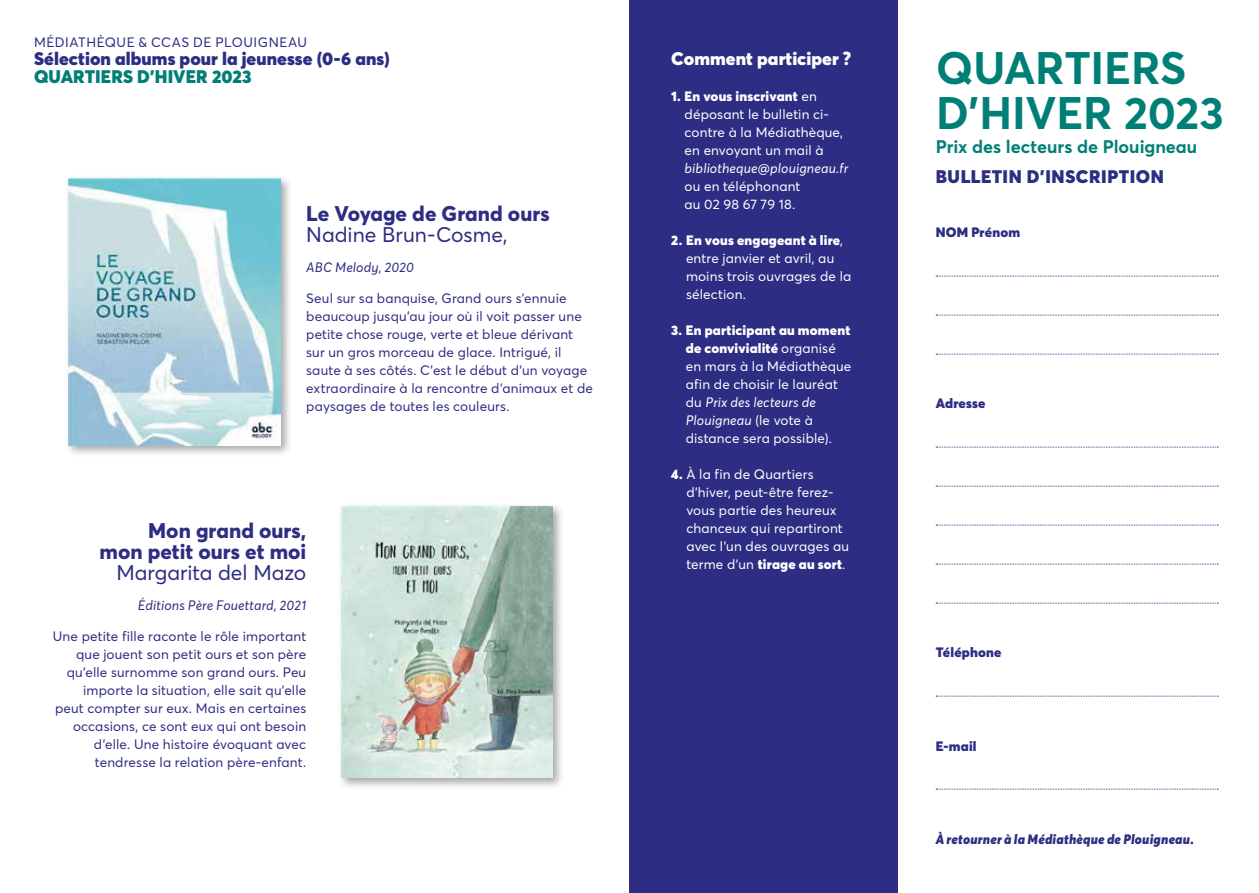
<style>
.page{position:relative;width:1259px;height:893px;background:#fff}
.page>*{position:absolute;margin:0;border:0;box-sizing:border-box;transform-origin:0 0}
.t1{font:700 45px/45px "Averta Std";letter-spacing:-.005em;color:#007f76}
.t2{font:800 21px/21px "Averta Std";color:#2d2e83;text-align:right}
.t3{font:21px "Averta Std";color:#2d2e83}
.t4{font:900 18px "Averta Std";letter-spacing:.005em;color:#2d2e83}
.t5{font:700 18px "Averta Std";color:#007f76}
.t6{font:900 18px "Averta Std";letter-spacing:.03em;color:#2d2e83}
.t7{font:900 18px "Averta Std";letter-spacing:.005em;color:#007f76}
.t8{font:900 18px "Averta Std";letter-spacing:.005em;color:#fff}
.t9{font:13.5px/18px "Averta Std";letter-spacing:.015em;color:#2d2e83;text-align:right}
.t10{font:13.5px/18px "Averta Std";letter-spacing:.01em;color:#fff}
.t11{font:italic 13.5px "Averta Std";letter-spacing:.01em;color:#2d2e83}
.t12{font:italic 900 13.5px "Averta Std";letter-spacing:.015em;color:#2d2e83}
.t13{font:900 13.5px "Averta Std";letter-spacing:.015em;color:#2d2e83}
.t14{font:13.5px "Averta Std";letter-spacing:.04em;color:#2d2e83}
.t15{font:italic 13.5px "Averta Std";letter-spacing:.01em;color:#fff}
.s1{font-weight:900}
.s2{font-style:italic}
</style>
<div class="page">
<div style="left:629px;top:0;width:269px;height:893px;background:#2d2e83"></div>
<svg style="left:936px;top:276px;width:282px;height:1px"></svg>
<svg style="left:936px;top:315px;width:282px;height:1px"></svg>
<svg style="left:936px;top:354px;width:282px;height:1px"></svg>
<svg style="left:936px;top:447px;width:282px;height:1px"></svg>
<svg style="left:936px;top:486px;width:282px;height:1px"></svg>
<svg style="left:936px;top:525px;width:282px;height:1px"></svg>
<svg style="left:936px;top:564px;width:282px;height:1px"></svg>
<svg style="left:936px;top:603px;width:282px;height:1px"></svg>
<svg style="left:936px;top:696px;width:282px;height:1px"></svg>
<svg style="left:936px;top:789px;width:282px;height:1px"></svg>
<div style="left:337px;top:502px;width:228px;height:288px;background:#000;opacity:.35"></div>
<img style="left:341px;top:506px;width:212px;height:272px">
<div style="left:64px;top:175px;width:228px;height:283px;background:#000;opacity:.35"></div>
<img style="left:68px;top:179px;width:212px;height:266px">
<p class="t14" style="left:34px;top:33px;width:274px">MÉDIATHÈQUE &amp; CCAS DE PLOUIGNEAU</p>
<h3 class="t4" style="left:34px;top:46px;width:357px">Sélection albums pour la jeunesse (0-6 ans)</h3>
<h3 class="t7" style="left:34px;top:64px;width:219px">QUARTIERS D’HIVER 2023</h3>
<h2 class="t2" style="left:306px;top:202px;width:245px">Le Voyage de Grand ours</h2>
<h2 class="t3" style="left:306px;top:220px;width:203px">Nadine Brun-Cosme,</h2>
<p class="t11" style="left:306px;top:258px;width:109px">ABC Melody, 2020</p>
<p class="t9" style="left:306px;top:289px;width:288px;text-align:left">Seul sur sa banquise, Grand ours s’ennuie beaucoup jusqu’au jour où il voit passer une petite chose rouge, verte et bleue dérivant sur un gros morceau de glace. Intrigué, il saute à ses côtés. C’est le début d’un voyage extraordinaire à la rencontre d’animaux et de paysages de toutes les couleurs.</p>
<h2 class="t2" style="left:99px;top:519px;width:208px">Mon grand ours,<br>mon petit ours et moi</h2>
<h2 class="t3" style="left:116px;top:558px;width:191px">Margarita del Mazo</h2>
<p class="t11" style="left:138px;top:596px;width:170px">Éditions Père Fouettard, 2021</p>
<p class="t9" style="left:53px;top:627px;width:255px">Une petite fille raconte le rôle important que jouent son petit ours et son père qu’elle surnomme son grand ours. Peu importe la situation, elle sait qu’elle peut compter sur eux. Mais en certaines occasions, ce sont eux qui ont besoin d’elle. Une histoire évoquant avec tendresse la relation père-enfant.</p>
<h3 class="t8" style="left:671px;top:46px;width:182px">Comment participer ?</h3>
<p class="t10" style="left:684px;top:87px;width:160px;text-indent:-13px"><span class="s1">1. En vous inscrivant</span> en déposant le bulletin ci&shy;contre à la Médiathèque, en envoyant un mail à</p>
<p class="t15" style="left:684px;top:159px;width:165px">bibliotheque@plouigneau.fr</p>
<p class="t10" style="left:684px;top:177px;width:117px">ou en téléphonant au 02 98 67 79 18.</p>
<p class="t10" style="left:686px;top:231px;width:167px;text-indent:-15px"><span class="s1">2. En vous engageant à lire</span>, entre janvier et avril, au moins trois ouvrages de la sélection.</p>
<p class="t10" style="left:686px;top:321px;width:167px;text-indent:-15px"><span class="s1">3. En participant au moment de convivialité</span> organisé en mars à la Médiathèque afin de choisir le lauréat du <span class="s2">Prix des lecteurs de<br>Plouigneau</span> (le vote à distance sera possible).</p>
<p class="t10" style="left:686px;top:465px;width:164px;text-indent:-15px"><span class="s1">4.</span> À la fin de Quartiers d’hiver, peut-être ferez&shy;vous partie des heureux chanceux qui repartiront avec l’un des ouvrages au terme d’un <span class="s1">tirage au sort</span>.</p>
<h1 class="t1" style="left:936px;top:44px;width:289px">QUARTIERS<br>D’HIVER 2023</h1>
<h3 class="t5" style="left:935px;top:134px;width:263px">Prix des lecteurs de Plouigneau</h3>
<h3 class="t6" style="left:935px;top:164px;width:230px">BULLETIN D’INSCRIPTION</h3>
<p class="t13" style="left:935px;top:223px;width:86px">NOM Prénom</p>
<p class="t13" style="left:935px;top:394px;width:51px">Adresse</p>
<p class="t13" style="left:935px;top:643px;width:67px">Téléphone</p>
<p class="t13" style="left:935px;top:736px;width:42px">E-mail</p>
<p class="t12" style="left:935px;top:829px;width:260px">À retourner à la Médiathèque de Plouigneau.</p>
</div>
